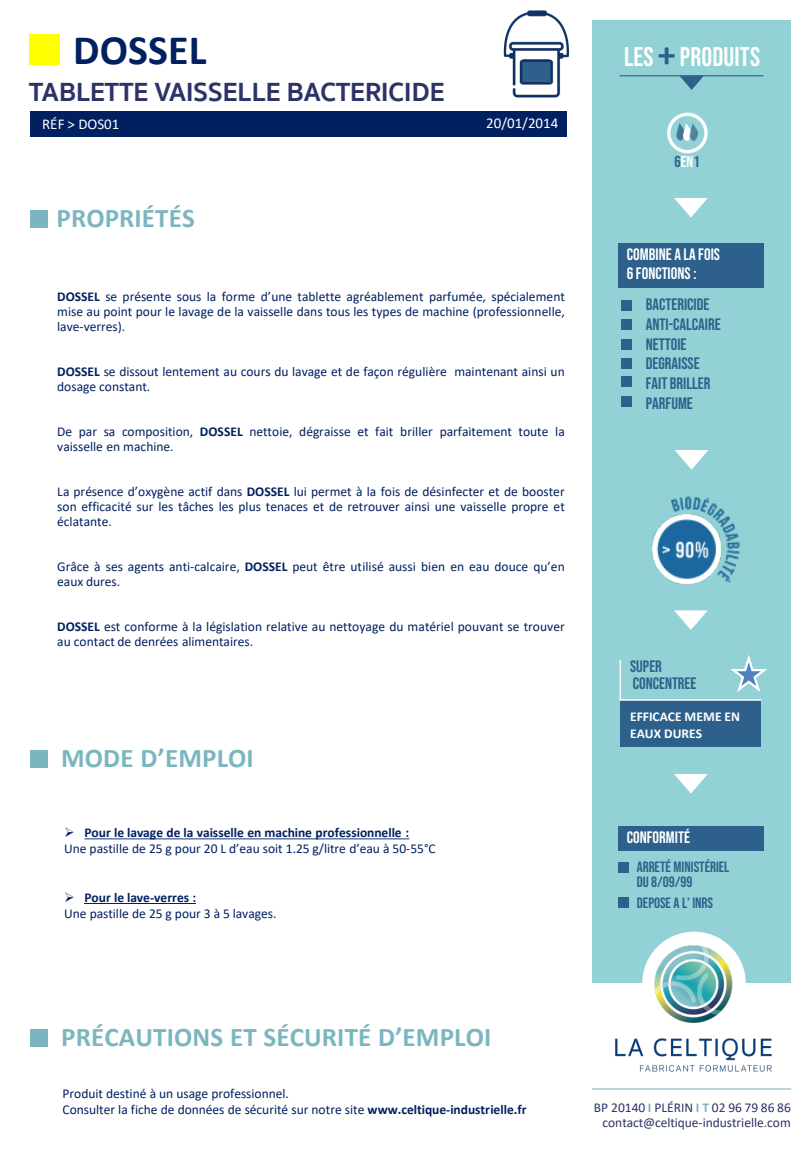
<style>
.page{position:relative;width:810px;height:1170px;background:#fff}
.page>*{position:absolute;margin:0;border:0;box-sizing:border-box;transform-origin:0 0}
.t1{font:700 42px "Calibri";letter-spacing:.005em;color:#002060}
.t2{font:700 27px "Calibri";letter-spacing:.005em;color:#7bb6c0}
.t3{font:700 27px "Sukhumvit Set";color:#2d3367}
.t4{font:27px "Bebas Neue";letter-spacing:.005em;color:#fff}
.t5{font:16.5px "Bebas Neue";color:#2d608b}
.t6{font:16.5px "Bebas Neue";color:#fff}
.t7{font:15.9px "Bebas Neue";color:#2d608b}
.t8{font:15px/15px "Bebas Neue";color:#2d608b}
.t9{font:15px "Calibri";color:#fff}
.t10{font:13.5px/15px "Calibri";color:#002060}
.t11{font:700 13.5px "Calibri";letter-spacing:-.005em;color:#002060}
.t12{font:13.5px/15px "Calibri";color:#2d3367;text-align:right}
.t13{font:700 13.5px/16.2px "Calibri";color:#fff}
.s1{font-weight:700}
.s2{font-family:"Calibri";font-weight:700;font-size:36px;color:#2d608b}
.s3{color:#fff}
.s4{font-weight:700;color:#7bb6c0}
</style>
<div class="page">
<img style="left:503px;top:10px;width:66px;height:88px">
<div style="left:592px;top:20px;width:199px;height:963px;background:#92d1d5"></div>
<div style="left:31px;top:112px;width:536px;height:25px;background:#002060"></div>
<div style="left:30px;top:34px;width:30px;height:31px;background:#ff0"></div>
<div style="left:30px;top:211px;width:18px;height:17px;background:#7bb6c0"></div>
<svg style="left:84px;top:838px;width:325px;height:1px"></svg>
<hr style="left:84px;top:903px;width:112px;height:1px;background:#002060">
<div style="left:30px;top:750px;width:18px;height:18px;background:#7bb6c0"></div>
<div style="left:30px;top:1029px;width:18px;height:18px;background:#7bb6c0"></div>
<hr style="left:620px;top:75px;width:144px;height:1px;background:#2d608b">
<svg style="left:680px;top:76px;width:24px;height:14px"></svg>
<svg style="left:676px;top:123px;width:22px;height:18px"></svg>
<div style="left:667px;top:113px;width:41px;height:40px;border:3px solid #fff;border-radius:50%"></div>
<svg style="left:674px;top:198px;width:34px;height:20px"></svg>
<div style="left:618px;top:243px;width:146px;height:44px;background:#2d608b"></div>
<div style="left:621px;top:300px;width:10px;height:11px;background:#2d608b"></div>
<div style="left:621px;top:319px;width:10px;height:10px;background:#2d608b"></div>
<div style="left:621px;top:339px;width:10px;height:10px;background:#2d608b"></div>
<svg style="left:674px;top:610px;width:34px;height:20px"></svg>
<div style="left:620px;top:701px;width:141px;height:46px;background:#2d608b"></div>
<svg style="left:619px;top:655px;width:148px;height:46px"></svg>
<svg style="left:674px;top:774px;width:34px;height:20px"></svg>
<div style="left:618px;top:827px;width:146px;height:24px;background:#2d608b"></div>
<div style="left:618px;top:862px;width:11px;height:10px;background:#2d608b"></div>
<div style="left:618px;top:897px;width:11px;height:11px;background:#2d608b"></div>
<hr style="left:592px;top:1088px;width:199px;height:2px;background:#7bb6c0">
<img style="left:599px;top:931px;width:190px;height:158px">
<img style="left:651px;top:496px;width:89px;height:89px">
<svg style="left:675px;top:450px;width:33px;height:20px"></svg>
<div style="left:621px;top:396px;width:10px;height:10px;background:#2d608b"></div>
<div style="left:621px;top:377px;width:10px;height:10px;background:#2d608b"></div>
<div style="left:621px;top:359px;width:10px;height:10px;background:#2d608b"></div>
<h1 class="t1" style="left:73px;top:20px;width:135px">DOSSEL</h1>
<p class="t3" style="left:29px;top:72px;width:417px">TABLETTE VAISSELLE BACTERICIDE</p>
<p class="t9" style="left:42px;top:114px;width:79px">RÉF &gt; DOS01</p>
<p class="t9" style="left:486px;top:113px;width:73px">20/01/2014</p>
<p class="t2" style="left:56px;top:199px;width:140px">PROPRIÉTÉS</p>
<p class="t10" style="left:57px;top:289px;width:509px;text-align:justify"><span class="s1">DOSSEL</span> se présente sous la forme d’une tablette agréablement parfumée, spécialement mise au point pour le lavage de la vaisselle dans tous les types de machine (professionnelle, lave-verres).</p>
<p class="t10" style="left:57px;top:364px;width:509px"><span class="s1">DOSSEL</span> se dissout lentement au cours du lavage et de façon régulière maintenant ainsi un dosage constant.</p>
<p class="t10" style="left:57px;top:424px;width:509px">De par sa composition, <span class="s1">DOSSEL</span> nettoie, dégraisse et fait briller parfaitement toute la vaisselle en machine.</p>
<p class="t10" style="left:57px;top:484px;width:509px;text-align:justify">La présence d’oxygène actif dans <span class="s1">DOSSEL</span> lui permet à la fois de désinfecter et de booster son efficacité sur les tâches les plus tenaces et de retrouver ainsi une vaisselle propre et éclatante.</p>
<p class="t10" style="left:57px;top:559px;width:509px">Grâce à ses agents anti-calcaire, <span class="s1">DOSSEL</span> peut être utilisé aussi bien en eau douce qu’en eaux dures.</p>
<p class="t10" style="left:57px;top:619px;width:509px"><span class="s1">DOSSEL</span> est conforme à la législation relative au nettoyage du matériel pouvant se trouver au contact de denrées alimentaires.</p>
<p class="t2" style="left:61px;top:739px;width:194px">MODE D’EMPLOI</p>
<p class="t11" style="left:64px;top:823px;width:347px">➢ Pour le lavage de la vaisselle en machine professionnelle :</p>
<p class="t10" style="left:64px;top:841px;width:373px">Une pastille de 25 g pour 20 L d’eau soit 1.25 g/litre d’eau à 50-55°C</p>
<p class="t11" style="left:64px;top:888px;width:134px">➢ Pour le lave-verres :</p>
<p class="t10" style="left:64px;top:906px;width:214px">Une pastille de 25 g pour 3 à 5 lavages.</p>
<p class="t4" style="left:624px;top:41px;width:138px">LES <span class="s2">+</span> PRODUITS</p>
<p class="t7" style="left:674px;top:152px;width:27px">6<span class="s3">EN</span>1</p>
<p class="t6" style="left:627px;top:244px;width:95px">COMBINE A LA FOIS</p>
<p class="t6" style="left:627px;top:264px;width:71px">6 FONCTIONS :</p>
<p class="t5" style="left:646px;top:295px;width:65px">BACTERICIDE</p>
<p class="t5" style="left:646px;top:315px;width:76px">ANTI-CALCAIRE</p>
<p class="t5" style="left:646px;top:335px;width:42px">NETTOIE</p>
<p class="t5" style="left:646px;top:354px;width:55px">DEGRAISSE</p>
<p class="t5" style="left:646px;top:374px;width:66px">FAIT BRILLER</p>
<p class="t5" style="left:646px;top:394px;width:49px">PARFUME</p>
<p class="t5" style="left:630px;top:657px;width:33px">SUPER</p>
<p class="t5" style="left:633px;top:674px;width:65px">CONCENTREE</p>
<p class="t13" style="left:630px;top:709px;width:111px">EFFICACE MEME EN<br>EAUX DURES</p>
<p class="t6" style="left:627px;top:828px;width:65px">CONFORMITÉ</p>
<p class="t8" style="left:637px;top:859px;width:94px">ARRETÉ MINISTÉRIEL<br>DU 8/09/99</p>
<p class="t8" style="left:637px;top:895px;width:78px">DEPOSE A l’ INRS</p>
<p class="t2" style="left:61px;top:1018px;width:432px">PRÉCAUTIONS ET SÉCURITÉ D’EMPLOI</p>
<p class="t10" style="left:62px;top:1085px;width:228px">Produit destiné à un usage professionnel.</p>
<p class="t10" style="left:62px;top:1102px;width:466px">Consulter la fiche de données de sécurité sur notre site <span class="s1">www.celtique-industrielle.fr</span></p>
<p class="t12" style="left:594px;top:1100px;width:198px">BP 20140 <span class="s4">I</span> PLÉRIN <span class="s4">I T</span> 02 96 79 86 86 contact@celtique-industrielle.com</p>
</div>
